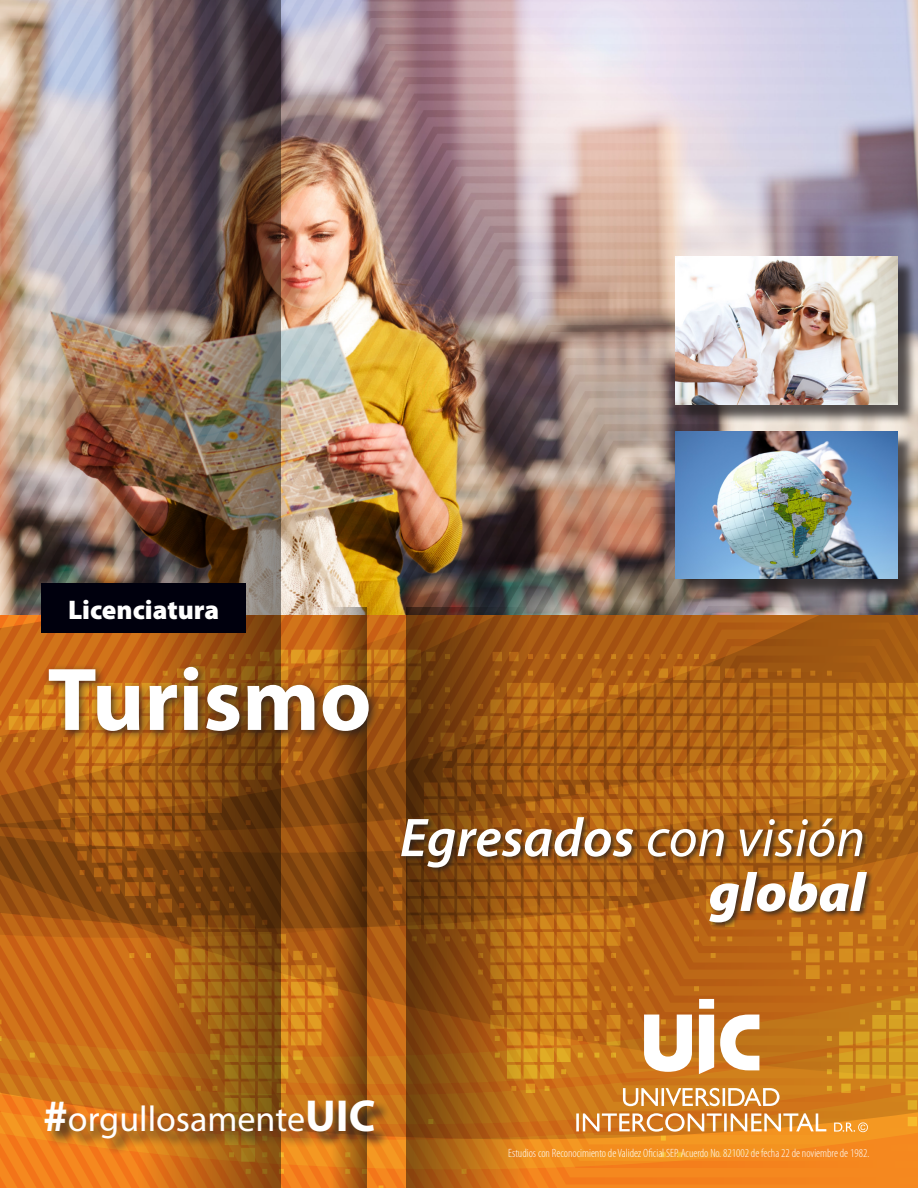
<style>
.page{position:relative;width:918px;height:1188px;background:#fff}
.page>*{position:absolute;margin:0;border:0;box-sizing:border-box;transform-origin:0 0}
.t1{font:700 90px "Myriad Pro";color:#fff}
.t2{font:italic 600 54.9px "Myriad Pro";color:#fff}
.t3{font:italic 900 54.9px "Myriad Pro";color:#fff}
.t4{font:36px "Myriad Pro";color:#fff}
.t5{font:900 27px "Myriad Pro";color:#fff}
.t6{font:300 condensed 12px "Myriad Pro";color:#fff}
.s1{font-weight:400}
.s2{font-weight:700;font-size:45px}
</style>
<div class="page">
<img style="left:0;top:0;width:918px;height:1188px">
<div style="left:678px;top:259px;width:239px;height:165px;background:#231f20;opacity:.75"></div>
<img style="left:676px;top:257px;width:222px;height:148px">
<img style="left:138px;top:0;width:143px;height:1188px">
<svg style="left:331px;top:607px;width:36px;height:581px;background:#8d4d12"></svg>
<svg style="left:406px;top:607px;width:122px;height:581px;background:#8f5011"></svg>
<div style="left:399px;top:816px;width:476px;height:114px;background:#231f20;opacity:.75"></div>
<hr style="left:576px;top:1113px;width:3px;height:18px;background:#fff">
<svg style="left:583px;top:1113px;width:139px;height:19px"></svg>
<hr style="left:724px;top:1113px;width:3px;height:18px;background:#fff">
<svg style="left:731px;top:1113px;width:95px;height:18px"></svg>
<svg style="left:623px;top:1088px;width:35px;height:18px"></svg>
<hr style="left:661px;top:1088px;width:3px;height:18px;background:#fff">
<svg style="left:666px;top:1088px;width:114px;height:18px"></svg>
<svg style="left:644px;top:1015px;width:48px;height:57px"></svg>
<svg style="left:699px;top:1015px;width:15px;height:59px"></svg>
<svg style="left:720px;top:1015px;width:39px;height:55px"></svg>
<div style="left:699px;top:999px;width:15px;height:10px;background:#fff"></div>
<svg style="left:834px;top:1122px;width:34px;height:10px"></svg>
<div style="left:44px;top:662px;width:336px;height:80px;background:#231f20;opacity:.75"></div>
<div style="left:46px;top:1101px;width:344px;height:55px;background:#231f20;opacity:.83"></div>
<div style="left:41px;top:584px;width:205px;height:49px;background:#00000d"></div>
<div style="left:678px;top:433px;width:238px;height:164px;background:#231f20;opacity:.75"></div>
<img style="left:676px;top:431px;width:221px;height:147px">
<p class="t5" style="left:68px;top:591px;width:153px">Licenciatura</p>
<p class="t1" style="left:47px;top:641px;width:326px">Turismo</p>
<p class="t2" style="left:400px;top:803px;width:467px">Egresados <span class="s1">con visión</span></p>
<p class="t3" style="left:709px;top:856px;width:158px">global</p>
<p class="t4" style="left:43px;top:1097px;width:334px"><span class="s2">#</span>orgullosamente<span class="s2">UIC</span></p>
<p class="t6" style="left:508px;top:1146px;width:363px">Estudios con Reconocimiento de Validez Oficial SEP. Acuerdo No. 821002 de fecha 22 de noviembre de 1982.</p>
</div>
